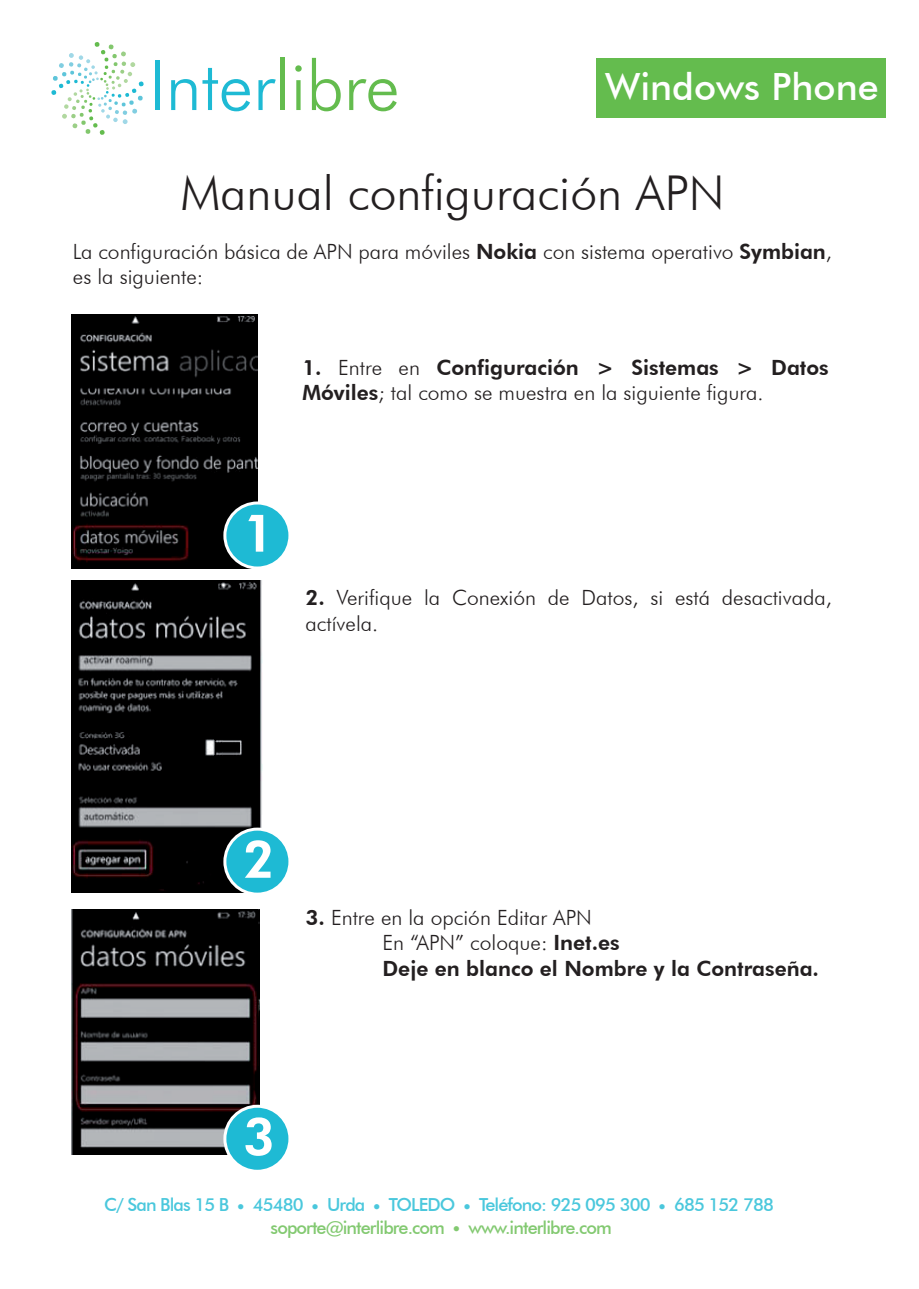
<style>
.page{position:relative;width:919px;height:1289px;background:#fff}
.page>*{position:absolute;margin:0;border:0;box-sizing:border-box;transform-origin:0 0}
.t1{font:800 51.9px "Futura BT";color:#fff}
.t2{font:300 48px "Futura BT";color:#231f20}
.t3{font:500 37.5px "Futura BT";color:#fff}
.t4{font:300 21px/25.2px "Futura BT";color:#231f20}
.t5{font:800 21px/25.2px "Futura BT";color:#231f20}
.t6{font:500 18px/22.5px "Futura BT";letter-spacing:-.05em;color:rgb(30 186 212/.9);text-align:center}
.s1{font-weight:800}
.s2{font-weight:300}
.s3{color:rgb(100 188 78/.9)}
</style>
<div class="page">
<div style="left:596px;top:59px;width:289px;height:59px;background:#64bc4e"></div>
<svg style="left:51px;top:42px;width:93px;height:93px"></svg>
<hr style="left:155px;top:61px;width:4px;height:49px;background:#1ebad4">
<svg style="left:171px;top:79px;width:25px;height:31px"></svg>
<svg style="left:202px;top:68px;width:48px;height:43px"></svg>
<svg style="left:258px;top:79px;width:18px;height:31px"></svg>
<div style="left:280px;top:58px;width:5px;height:52px;background:#64bc4e"></div>
<svg style="left:295px;top:65px;width:7px;height:45px"></svg>
<svg style="left:312px;top:58px;width:29px;height:53px"></svg>
<svg style="left:349px;top:79px;width:48px;height:32px"></svg>
<img style="left:72px;top:580px;width:190px;height:312px">
<img style="left:72px;top:314px;width:185px;height:254px">
<img style="left:72px;top:909px;width:188px;height:245px">
<div style="left:225px;top:503px;width:65px;height:65px;background:#1ebad4;border-radius:50%"></div>
<div style="left:223px;top:501px;width:68px;height:68px;border:3px solid #fff;border-radius:50%"></div>
<div style="left:225px;top:829px;width:65px;height:65px;background:#1ebad4;border-radius:50%"></div>
<div style="left:223px;top:827px;width:68px;height:68px;border:3px solid #fff;border-radius:50%"></div>
<div style="left:225px;top:1106px;width:65px;height:65px;background:#1ebad4;border-radius:50%"></div>
<div style="left:223px;top:1104px;width:68px;height:68px;border:3px solid #fff;border-radius:50%"></div>
<h3 class="t3" style="left:605px;top:64px;width:275px">Windows Phone</h3>
<h2 class="t2" style="left:180px;top:163px;width:545px">Manual configuración APN</h2>
<p class="t4" style="left:73px;top:238px;width:760px">La configuración básica de APN para móviles <span class="s1">Nokia</span> con sistema operativo <span class="s1">Symbian</span>, es la siguiente:</p>
<p class="t4" style="left:302px;top:354px;width:528px"><span class="s1">1.</span> Entre en <span class="s1">Configuración &gt; Sistemas &gt; Datos<br>Móviles</span>; tal como se muestra en la siguiente figura.</p>
<h1 class="t1" style="left:243px;top:501px;width:33px">1</h1>
<p class="t4" style="left:305px;top:585px;width:527px"><span class="s1">2.</span> Verifique la Conexión de Datos, si está desactivada, actívela.</p>
<h1 class="t1" style="left:243px;top:827px;width:33px">2</h1>
<p class="t5" style="left:382px;top:904px;width:438px;text-indent:-77px">3. <span class="s2">Entre en la opción Editar APN<br>En “APN” coloque:</span> Inet.es<br>Deje en blanco el Nombre y la Contraseña.</p>
<h1 class="t1" style="left:243px;top:1104px;width:33px">3</h1>
<p class="t6" style="left:104px;top:1193px;width:671px">C/ San Blas 15 B ● 45480 ● Urda ● TOLEDO ● Teléfono: 925 095 300 ● 685 152 788 <span class="s3">soporte@interlibre.com</span> <span class="s3">● www.interlibre.com</span></p>
</div>
